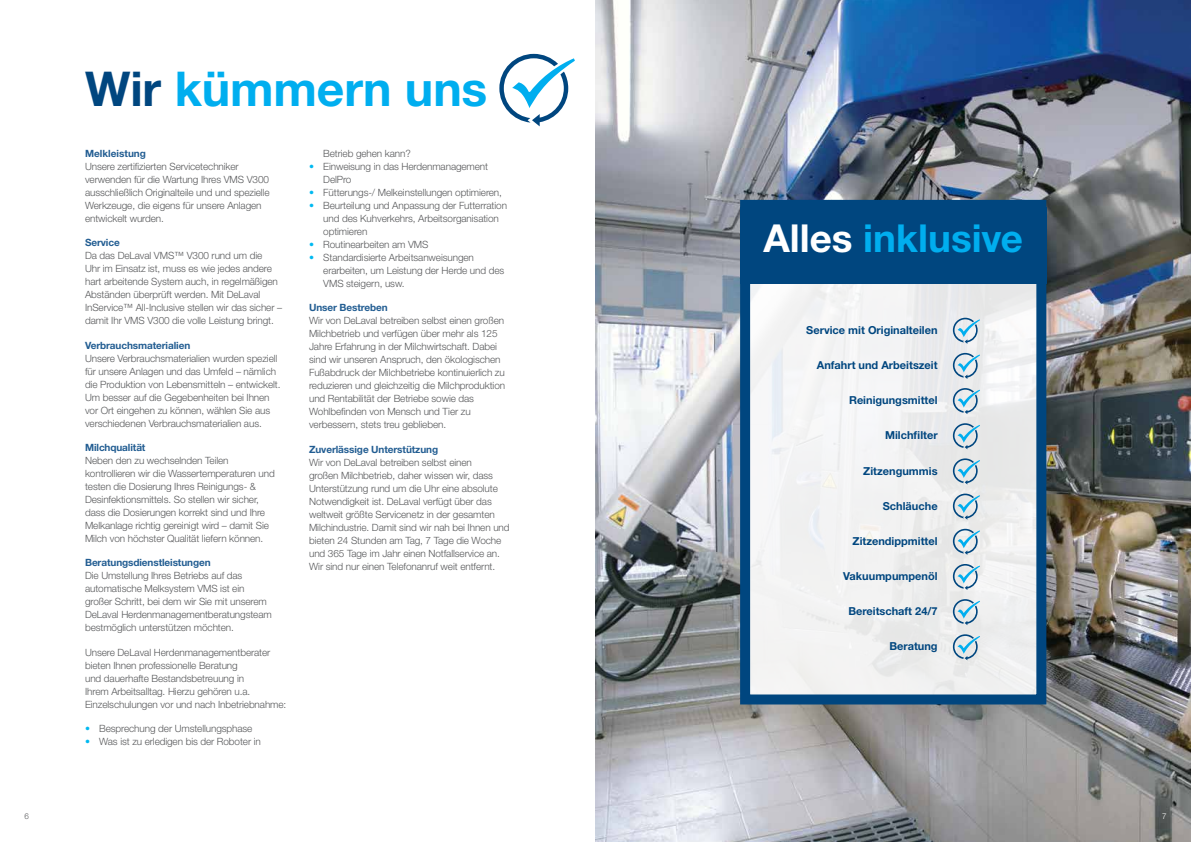
<style>
.page{position:relative;width:1191px;height:842px;background:#fff}
.page>*{position:absolute;margin:0;border:0;box-sizing:border-box;transform-origin:0 0}
.t1{font:700 48px "Helvetica Neue LT Std";letter-spacing:-.005em;color:#00aeef}
.t2{font:700 38.6px "Helvetica Neue LT Std";color:#00aeef}
.t3{font:700 11px "Helvetica Neue LT Std";color:#00467f}
.t4{font:300 10px/13px "Helvetica Neue LT Std";letter-spacing:-.01em;color:#58595b}
.t5{font:700 10px "Helvetica Neue LT Std";letter-spacing:-.01em;color:#225d92}
.t6{font:300 8px "Helvetica Neue LT Std";color:#58595b}
.t7{font:300 8px "Helvetica Neue LT Std";color:#fff}
.s1{color:#00467f}
.s2{font-weight:400;color:#00b9f1}
.s3{color:#fff}
</style>
<div class="page">
<img style="left:595px;top:0;width:596px;height:842px">
<div style="left:749px;top:273px;width:288px;height:426px;background:#f2f2f2"></div>
<div style="left:740px;top:207px;width:306px;height:76px;background:#00467f"></div>
<div style="left:740px;top:200px;width:306px;height:504px;border:10px solid #00467f"></div>
<svg style="left:953px;top:318px;width:27px;height:26px"></svg>
<svg style="left:953px;top:353px;width:27px;height:26px"></svg>
<svg style="left:953px;top:388px;width:27px;height:26px"></svg>
<svg style="left:953px;top:423px;width:27px;height:26px"></svg>
<svg style="left:953px;top:458px;width:27px;height:26px"></svg>
<svg style="left:953px;top:494px;width:27px;height:26px"></svg>
<svg style="left:953px;top:529px;width:27px;height:26px"></svg>
<svg style="left:953px;top:564px;width:27px;height:26px"></svg>
<svg style="left:953px;top:599px;width:27px;height:26px"></svg>
<svg style="left:953px;top:634px;width:27px;height:26px"></svg>
<svg style="left:499px;top:54px;width:76px;height:72px"></svg>
<p class="t6" style="left:24px;top:811px;width:6px">6</p>
<h1 class="t1" style="left:85px;top:59px;width:404px"><span class="s1">Wir</span> kümmern uns</h1>
<p class="t5" style="left:85px;top:147px;width:62px">Melkleistung</p>
<p class="t4" style="left:85px;top:160px;width:186px">Unsere zertifizierten Servicetechniker verwenden für die Wartung Ihres VMS V300 ausschließlich Originalteile und und spezielle Werkzeuge, die eigens für unsere Anlagen entwickelt wurden.</p>
<p class="t5" style="left:85px;top:237px;width:36px">Service</p>
<p class="t4" style="left:85px;top:249px;width:198px">Da das DeLaval VMS™ V300 rund um die<br>Uhr im Einsatz ist, muss es wie jedes andere hart arbeitende System auch, in regelmäßigen Abständen überprüft werden. Mit DeLaval InService™ All-Inclusive stellen wir das sicher – damit Ihr VMS V300 die volle Leistung bringt.</p>
<p class="t5" style="left:85px;top:339px;width:107px">Verbrauchsmaterialien</p>
<p class="t4" style="left:85px;top:351px;width:197px">Unsere Verbrauchsmaterialien wurden speziell für unsere Anlagen und das Umfeld – nämlich die Produktion von Lebensmitteln – entwickelt.<br>Um besser auf die Gegebenheiten bei Ihnen vor Ort eingehen zu können, wählen Sie aus verschiedenen Verbrauchsmaterialien aus.</p>
<p class="t5" style="left:85px;top:441px;width:62px">Milchqualität</p>
<p class="t4" style="left:85px;top:454px;width:191px">Neben den zu wechselnden Teilen kontrollieren wir die Wassertemperaturen und testen die Dosierung Ihres Reinigungs- &amp; Desinfektionsmittels. So stellen wir sicher, dass die Dosierungen korrekt sind und Ihre Melkanlage richtig gereinigt wird – damit Sie Milch von höchster Qualität liefern können.</p>
<p class="t5" style="left:85px;top:557px;width:127px">Beratungsdienstleistungen</p>
<p class="t4" style="left:85px;top:569px;width:188px">Die Umstellung Ihres Betriebs auf das automatische Melksystem VMS ist ein großer Schritt, bei dem wir Sie mit unserem DeLaval Herdenmanagementberatungsteam bestmöglich unterstützen möchten.</p>
<p class="t4" style="left:85px;top:645px;width:203px">Unsere DeLaval Herdenmanagementberater bieten Ihnen professionelle Beratung<br>und dauerhafte Bestandsbetreuung in<br>Ihrem Arbeitsalltag. Hierzu gehören u.a.<br>Einzelschulungen vor und nach Inbetriebnahme:</p>
<p class="t4" style="left:85px;top:722px;width:169px"><span class="s2">•</span> Besprechung der Umstellungsphase</p>
<p class="t4" style="left:85px;top:735px;width:177px"><span class="s2">•</span> Was ist zu erledigen bis der Roboter in</p>
<p class="t4" style="left:323px;top:147px;width:89px">Betrieb gehen kann?</p>
<p class="t4" style="left:323px;top:160px;width:166px;text-indent:-14px"><span class="s2">•</span> Einweisung in das Herdenmanagement<br>DelPro</p>
<p class="t4" style="left:309px;top:186px;width:194px"><span class="s2">•</span> Fütterungs-/ Melkeinstellungen optimieren,</p>
<p class="t4" style="left:323px;top:199px;width:185px;text-indent:-14px"><span class="s2">•</span> Beurteilung und Anpassung der Futterration und des Kuhverkehrs, Arbeitsorganisation optimieren</p>
<p class="t4" style="left:309px;top:238px;width:121px"><span class="s2">•</span> Routinearbeiten am VMS</p>
<p class="t4" style="left:323px;top:251px;width:183px;text-indent:-14px"><span class="s2">•</span> Standardisierte Arbeitsanweisungen erarbeiten, um Leistung der Herde und des<br>VMS steigern, usw.</p>
<p class="t5" style="left:309px;top:302px;width:80px">Unser Bestreben</p>
<p class="t4" style="left:309px;top:314px;width:198px">Wir von DeLaval betreiben selbst einen großen Milchbetrieb und verfügen über mehr als 125<br>Jahre Erfahrung in der Milchwirtschaft. Dabei sind wir unseren Anspruch, den ökologischen Fußabdruck der Milchbetriebe kontinuierlich zu reduzieren und gleichzeitig die Milchproduktion und Rentabilität der Betriebe sowie das Wohlbefinden von Mensch und Tier zu verbessern, stets treu geblieben.</p>
<p class="t5" style="left:309px;top:443px;width:130px">Zuverlässige Unterstützung</p>
<p class="t4" style="left:309px;top:455px;width:202px">Wir von DeLaval betreiben selbst einen<br>großen Milchbetrieb, daher wissen wir, dass Unterstützung rund um die Uhr eine absolute Notwendigkeit ist. DeLaval verfügt über das weltweit größte Servicenetz in der gesamten Milchindustrie. Damit sind wir nah bei Ihnen und bieten 24 Stunden am Tag, 7 Tage die Woche und 365 Tage im Jahr einen Notfallservice an.<br>Wir sind nur einen Telefonanruf weit entfernt.</p>
<h2 class="t2" style="left:763px;top:215px;width:261px"><span class="s3">Alles</span> inklusive</h2>
<p class="t3" style="left:806px;top:323px;width:133px">Service mit Originalteilen</p>
<p class="t3" style="left:817px;top:358px;width:122px">Anfahrt und Arbeitszeit</p>
<p class="t3" style="left:849px;top:394px;width:90px">Reinigungsmittel</p>
<p class="t3" style="left:885px;top:429px;width:54px">Milchfilter</p>
<p class="t3" style="left:863px;top:464px;width:76px">Zitzengummis</p>
<p class="t3" style="left:882px;top:499px;width:56px">Schläuche</p>
<p class="t3" style="left:852px;top:534px;width:87px">Zitzendippmittel</p>
<p class="t3" style="left:843px;top:569px;width:96px">Vakuumpumpenöl</p>
<p class="t3" style="left:848px;top:605px;width:91px">Bereitschaft 24/7</p>
<p class="t3" style="left:889px;top:640px;width:50px">Beratung</p>
<p class="t7" style="left:1162px;top:811px;width:6px">7</p>
</div>
